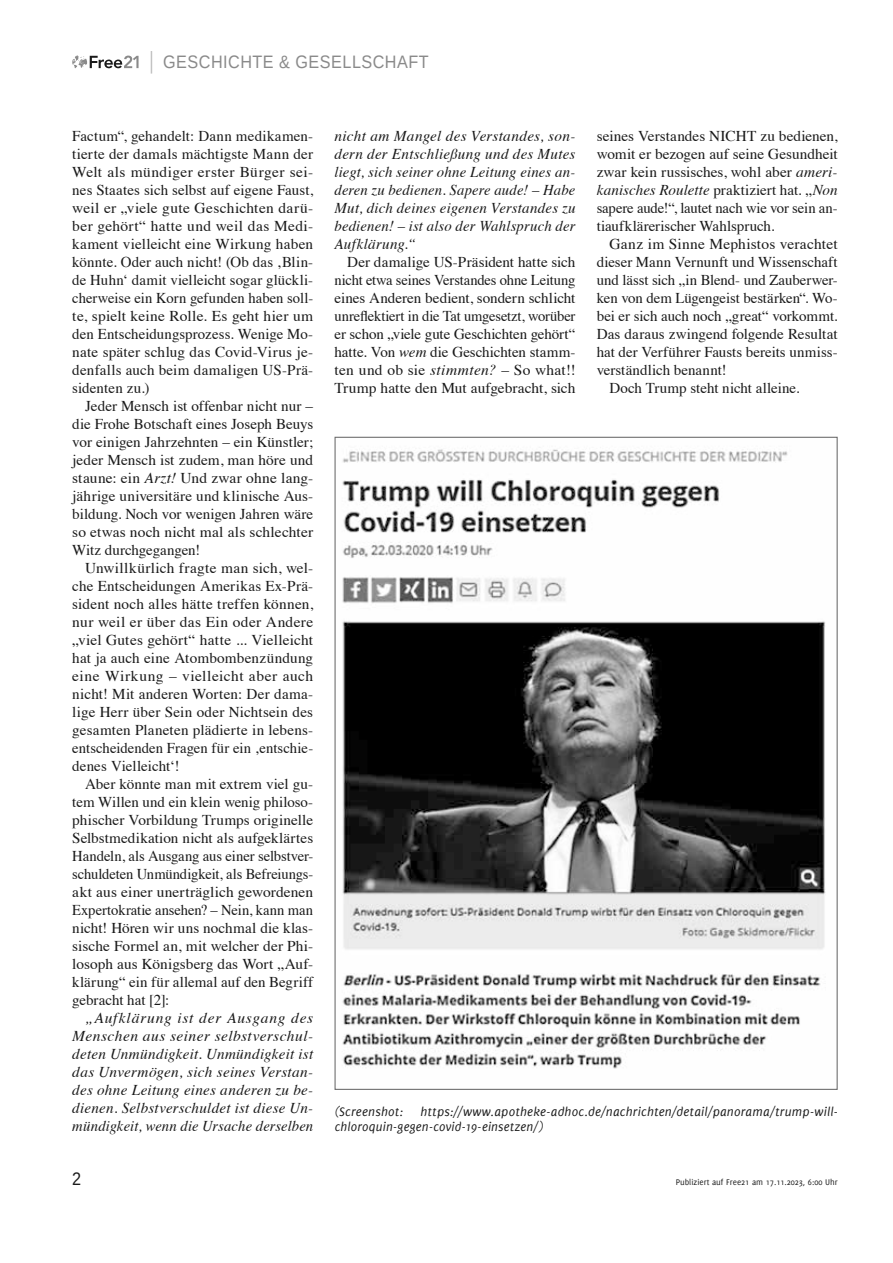
<style>
.page{position:relative;width:893px;height:1263px;background:#fff}
.page>*{position:absolute;margin:0;border:0;box-sizing:border-box;transform-origin:0 0}
.t1{font:18px "Liberation Sans";letter-spacing:.03em;color:#8a8a8a;scale:.9 1}
.t2{font:18px "Liberation Sans";color:#1a1a1a;scale:.9 1}
.t3{font:15px/18px "Times";color:#1a1a1a;text-align:justify}
.t4{font:italic 15px/18px "Times";letter-spacing:.01em;color:#1a1a1a;text-align:justify}
.t5{font:italic 13.5px/15px "Delicious";letter-spacing:.015em;color:#1a1a1a}
.t6{font:9px "Delicious";color:#1a1a1a}
.s1{font-style:italic}
</style>
<div class="page">
<svg style="left:72px;top:55px;width:67px;height:13px"></svg>
<svg style="left:151px;top:51px;width:1px;height:23px"></svg>
<img style="left:342px;top:448px;width:484px;height:621px">
<p class="t1" style="left:163px;top:51px;width:297px">GESCHICHTE &amp; GESELLSCHAFT</p>
<p class="t3" style="left:72px;top:126px;width:242px">Factum“, gehandelt: Dann medikamen&shy;tierte der damals mächtigste Mann der Welt als mündiger erster Bürger sei&shy;nes Staates sich selbst auf eigene Faust, weil er „viele gute Geschichten darü&shy;ber gehört“ hatte und weil das Medi&shy;kament vielleicht eine Wirkung haben könnte. Oder auch nicht! (Ob das ‚Blin&shy;de Huhn‘ damit vielleicht sogar glückli&shy;cherweise ein Korn gefunden haben soll&shy;te, spielt keine Rolle. Es geht hier um den Entscheidungsprozess. Wenige Mo&shy;nate später schlug das Covid-Virus je&shy;denfalls auch beim damaligen US-Prä&shy;sidenten zu.)</p>
<p class="t3" style="left:72px;top:396px;width:242px;text-indent:13px">Jeder Mensch ist offenbar nicht nur – die Frohe Botschaft eines Joseph Beuys vor einigen Jahrzehnten – ein Künstler; jeder Mensch ist zudem, man höre und staune: ein <span class="s1">Arzt!</span> Und zwar ohne lang&shy;jährige universitäre und klinische Aus&shy;bildung. Noch vor wenigen Jahren wäre so etwas noch nicht mal als schlechter Witz durchgegangen!</p>
<p class="t3" style="left:72px;top:558px;width:242px;text-indent:13px">Unwillkürlich fragte man sich, wel&shy;che Entscheidungen Amerikas Ex-Prä&shy;sident noch alles hätte treffen können, nur weil er über das Ein oder Andere „viel Gutes gehört“ hatte ... Vielleicht hat ja auch eine Atombombenzündung eine Wirkung – vielleicht aber auch nicht! Mit anderen Worten: Der dama&shy;lige Herr über Sein oder Nichtsein des gesamten Planeten plädierte in lebens&shy;entscheidenden Fragen für ein ‚entschie&shy;denes Vielleicht‘!</p>
<p class="t3" style="left:72px;top:774px;width:242px;text-indent:13px">Aber könnte man mit extrem viel gu&shy;tem Willen und ein klein wenig philoso&shy;phischer Vorbildung Trumps originelle Selbstmedikation nicht als aufgeklärtes Handeln, als Ausgang aus einer selbstver&shy;schuldeten Unmündigkeit, als Befreiungs&shy;akt aus einer unerträglich gewordenen Expertokratie ansehen? – Nein, kann man nicht! Hören wir uns nochmal die klas&shy;sische Formel an, mit welcher der Phi&shy;losoph aus Königsberg das Wort „Auf&shy;klärung“ ein für allemal auf den Begriff gebracht hat [2]:</p>
<p class="t4" style="left:72px;top:1008px;width:242px;text-indent:13px">„Aufklärung ist der Ausgang des Menschen aus seiner selbstverschul&shy;deten Unmündigkeit. Unmündigkeit ist das Unvermögen, sich seines Verstan&shy;des ohne Leitung eines anderen zu be&shy;dienen. Selbstverschuldet ist diese Un&shy;mündigkeit, wenn die Ursache derselben</p>
<p class="t4" style="left:334px;top:126px;width:242px">nicht am Mangel des Verstandes, son&shy;dern der Entschließung und des Mutes liegt, sich seiner ohne Leitung eines an&shy;deren zu bedienen. Sapere aude! – Habe Mut, dich deines eigenen Verstandes zu bedienen! – ist also der Wahlspruch der Aufklärung.“</p>
<p class="t3" style="left:334px;top:252px;width:242px;text-indent:13px">Der damalige US-Präsident hatte sich nicht etwa seines Verstandes ohne Leitung eines Anderen bedient, sondern schlicht unreflektiert in die Tat umgesetzt, worüber er schon „viele gute Geschichten gehört“ hatte. Von <span class="s1">wem</span> die Geschichten stamm&shy;ten und ob sie <span class="s1">stimmten?</span> – So what!!<br>Trump hatte den Mut aufgebracht, sich</p>
<p class="t3" style="left:597px;top:126px;width:242px">seines Verstandes NICHT zu bedienen, womit er bezogen auf seine Gesundheit zwar kein russisches, wohl aber <span class="s1">ameri&shy;kanisches Roulette</span> praktiziert hat. „<span class="s1">Non </span>sapere aude!“, lautet nach wie vor sein an&shy;tiaufklärerischer Wahlspruch.</p>
<p class="t3" style="left:609px;top:234px;width:230px">Ganz im Sinne Mephistos verachtet</p>
<p class="t3" style="left:597px;top:252px;width:242px">dieser Mann Vernunft und Wissenschaft</p>
<p class="t3" style="left:597px;top:270px;width:242px">und lässt sich „in Blend- und Zauberwer-</p>
<p class="t3" style="left:597px;top:288px;width:242px">ken von dem Lügengeist bestärken“. Wo-</p>
<p class="t3" style="left:597px;top:306px;width:242px">bei er sich auch noch „great“ vorkommt.</p>
<p class="t3" style="left:597px;top:324px;width:242px">Das daraus zwingend folgende Resultat</p>
<p class="t3" style="left:597px;top:342px;width:242px">hat der Verführer Fausts bereits unmiss-</p>
<p class="t3" style="left:597px;top:360px;width:131px">verständlich benannt!</p>
<p class="t3" style="left:609px;top:378px;width:191px">Doch Trump steht nicht alleine.</p>
<p class="t5" style="left:335px;top:1104px;width:70px">(Screenshot:</p>
<p class="t5" style="left:335px;top:1104px;width:505px;text-indent:86px">https://www.apotheke-adhoc.de/nachrichten/detail/panorama/trump-will&shy;chloroquin-gegen-covid-19-einsetzen/)</p>
<p class="t2" style="left:72px;top:1168px;width:12px">2</p>
<p class="t6" style="left:676px;top:1177px;width:163px">Publiziert auf Free21 am 17.11.2023, 6:00 Uhr</p>
</div>
